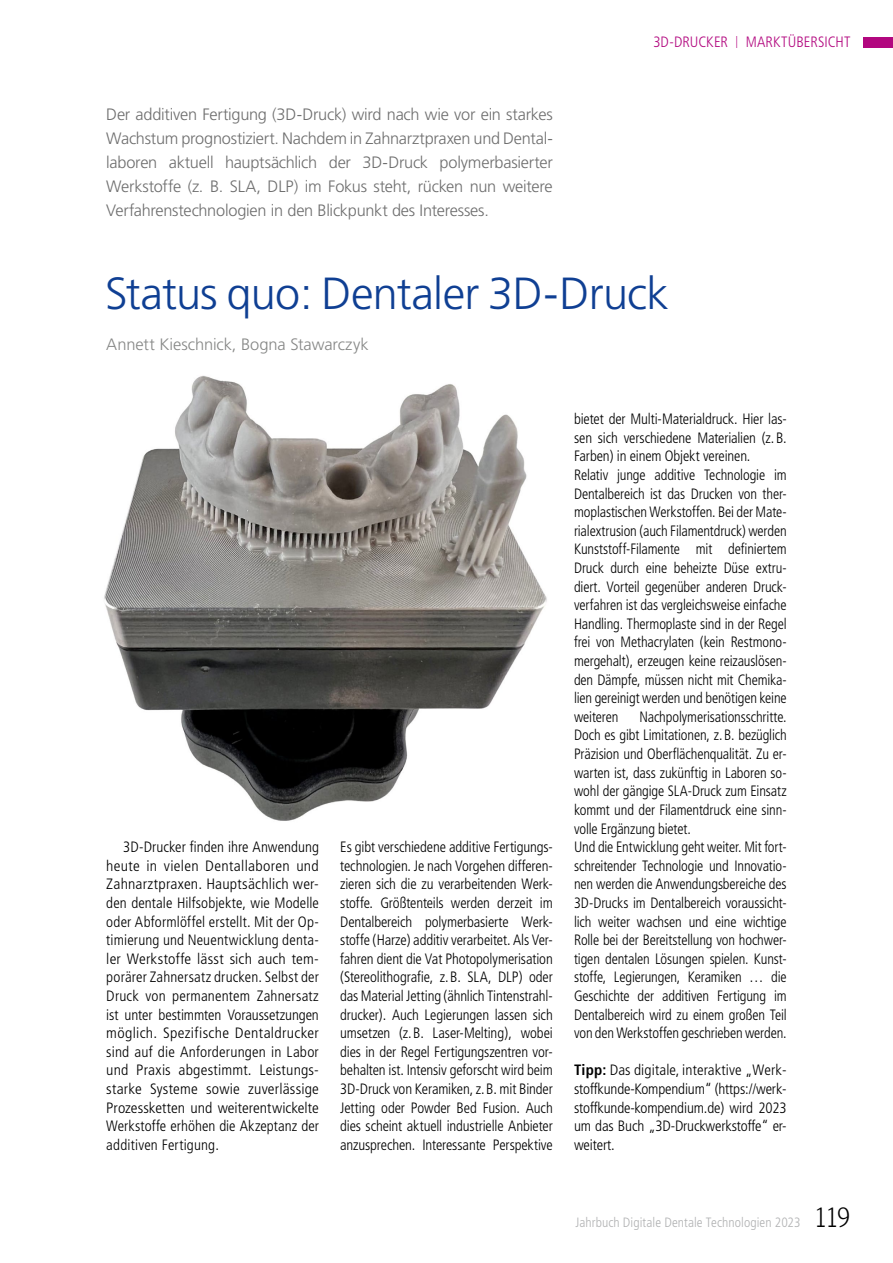
<style>
.page{position:relative;width:893px;height:1263px;background:#fff}
.page>*{position:absolute;margin:0;border:0;box-sizing:border-box;transform-origin:0 0}
.t1{font:300 45px "Frutiger";letter-spacing:-.015em;color:#0f3f93}
.t2{font:300 16.5px/24px "Frutiger";letter-spacing:-.015em;color:#6e6e6e;text-align:justify}
.t3{font:300 16.5px "Frutiger";letter-spacing:-.005em;color:#868786}
.t4{font:300 condensed 15px/18.6px "Frutiger";letter-spacing:-.01em;color:#000;text-align:justify}
.t5{font:300 condensed 15px/18.6px "Frutiger";letter-spacing:-.01em;color:#000;scale:.96 1}
.t6{font:300 condensed 15px "Frutiger";color:#b2077f}
.t7{font:300 condensed 13.5px "Frutiger";letter-spacing:.005em;color:#b1b2b3}
.s1{font-size:12px}
.s2{font-weight:700}
.s3{font-family:"Glasgow";font-weight:200;font-stretch:normal;font-size:27px;color:#000}
</style>
<div class="page">
<img style="left:104px;top:375px;width:443px;height:446px">
<div style="left:863px;top:37px;width:30px;height:11px;background:#b2077f"></div>
<p class="t2" style="left:106px;top:103px;width:448px">Der additiven Fertigung (3D-Druck) wird nach wie vor ein starkes Wachstum prognostiziert. Nachdem in Zahnarztpraxen und Dental&shy;laboren aktuell hauptsächlich der 3D-Druck polymerbasierter Werkstoffe (z. B. SLA, DLP) im Fokus steht, rücken nun weitere Verfahrenstechnologien in den Blickpunkt des Interesses.</p>
<p class="t6" style="left:653px;top:34px;width:198px">3D-DRUCKER <span class="s1">|</span> MARKTÜBERSICHT</p>
<h1 class="t1" style="left:105px;top:268px;width:565px">Status quo: Dentaler 3D-Druck</h1>
<p class="t3" style="left:106px;top:335px;width:264px">Annett Kieschnick, Bogna Stawarczyk</p>
<p class="t4" style="left:106px;top:838px;width:214px;text-indent:17px">3D-Drucker finden ihre Anwendung heute in vielen Dentallaboren und Zahnarztpraxen. Hauptsächlich wer&shy;den dentale Hilfsobjekte, wie Modelle oder Abformlöffel erstellt. Mit der Op&shy;timierung und Neuentwicklung denta&shy;ler Werkstoffe lässt sich auch tem&shy;porärer Zahnersatz drucken. Selbst der Druck von permanentem Zahnersatz ist unter bestimmten Voraussetzungen möglich. Spezifische Dentaldrucker sind auf die Anforderungen in Labor und Praxis abgestimmt. Leistungs&shy;starke Systeme sowie zuverlässige Prozessketten und weiterentwickelte Werkstoffe erhöhen die Akzeptanz der additiven Fertigung.</p>
<p class="t4" style="left:340px;top:838px;width:214px">Es gibt verschiedene additive Fertigungs&shy;technologien. Je nach Vorgehen differen&shy;zieren sich die zu verarbeitenden Werk&shy;stoffe. Größtenteils werden derzeit im Dentalbereich polymerbasierte Werk&shy;stoffe (Harze) additiv verarbeitet. Als Ver&shy;fahren dient die Vat Photopolymerisation (Stereolithografie, z.B. SLA, DLP) oder das Material Jetting (ähnlich Tintenstrahl&shy;drucker). Auch Legierungen lassen sich umsetzen (z.B. Laser-Melting), wobei dies in der Regel Fertigungszentren vor&shy;behalten ist. Intensiv geforscht wird beim 3D-Druck von Keramiken, z.B. mit Binder Jetting oder Powder Bed Fusion. Auch dies scheint aktuell industrielle Anbieter anzusprechen. Interessante Perspektive</p>
<p class="t4" style="left:574px;top:410px;width:214px;text-align:left">bietet der Multi-Materialdruck. Hier las&shy;sen sich verschiedene Materialien (z.B.<br>Farben) in einem Objekt vereinen.<br>Relativ junge additive Technologie im Dentalbereich ist das Drucken von ther&shy;moplastischen Werkstoffen. Bei der Mate&shy;rialextrusion (auch Filamentdruck) werden Kunststoff-Filamente mit definiertem Druck durch eine beheizte Düse extru&shy;diert. Vorteil gegenüber anderen Druck&shy;verfahren ist das vergleichsweise einfache Handling. Thermoplaste sind in der Regel frei von Methacrylaten (kein Restmono&shy;mergehalt), erzeugen keine reizauslösen&shy;den Dämpfe, müssen nicht mit Chemika&shy;lien gereinigt werden und benötigen keine weiteren</p>
<p class="t5" style="left:574px;top:708px;width:223px;text-indent:65px">Nachpolymerisationsschritte.<br>Doch es gibt Limitationen, z.B. bezüglich Präzision und Oberflächenqualität. Zu er&shy;warten ist, dass zukünftig in Laboren so&shy;wohl der gängige SLA-Druck zum Einsatz kommt und der Filamentdruck eine sinn&shy;volle Ergänzung bietet.<br>Und die Entwicklung geht weiter. Mit fort&shy;schreitender Technologie und Innovatio&shy;nen werden die Anwendungsbereiche des 3D-Drucks im Dentalbereich voraussicht&shy;lich weiter wachsen und eine wichtige Rolle bei der Bereitstellung von hochwer&shy;tigen dentalen Lösungen spielen. Kunst&shy;stoffe, Legierungen, Keramiken … die Geschichte der additiven Fertigung im Dentalbereich wird zu einem großen Teil von den Werkstoffen geschrieben werden.</p>
<p class="t4" style="left:574px;top:1061px;width:214px"><span class="s2">Tipp:</span> Das digitale, interaktive „Werk&shy;stoffkunde-Kompendium“ (https://werk&shy;stoffkunde-kompendium.de) wird 2023 um das Buch „3D-Druckwerkstoffe“ er&shy;weitert.</p>
<p class="t7" style="left:575px;top:1214px;width:277px">Jahrbuch Digitale Dentale Technologien 2023 <span class="s3">119</span></p>
</div>
